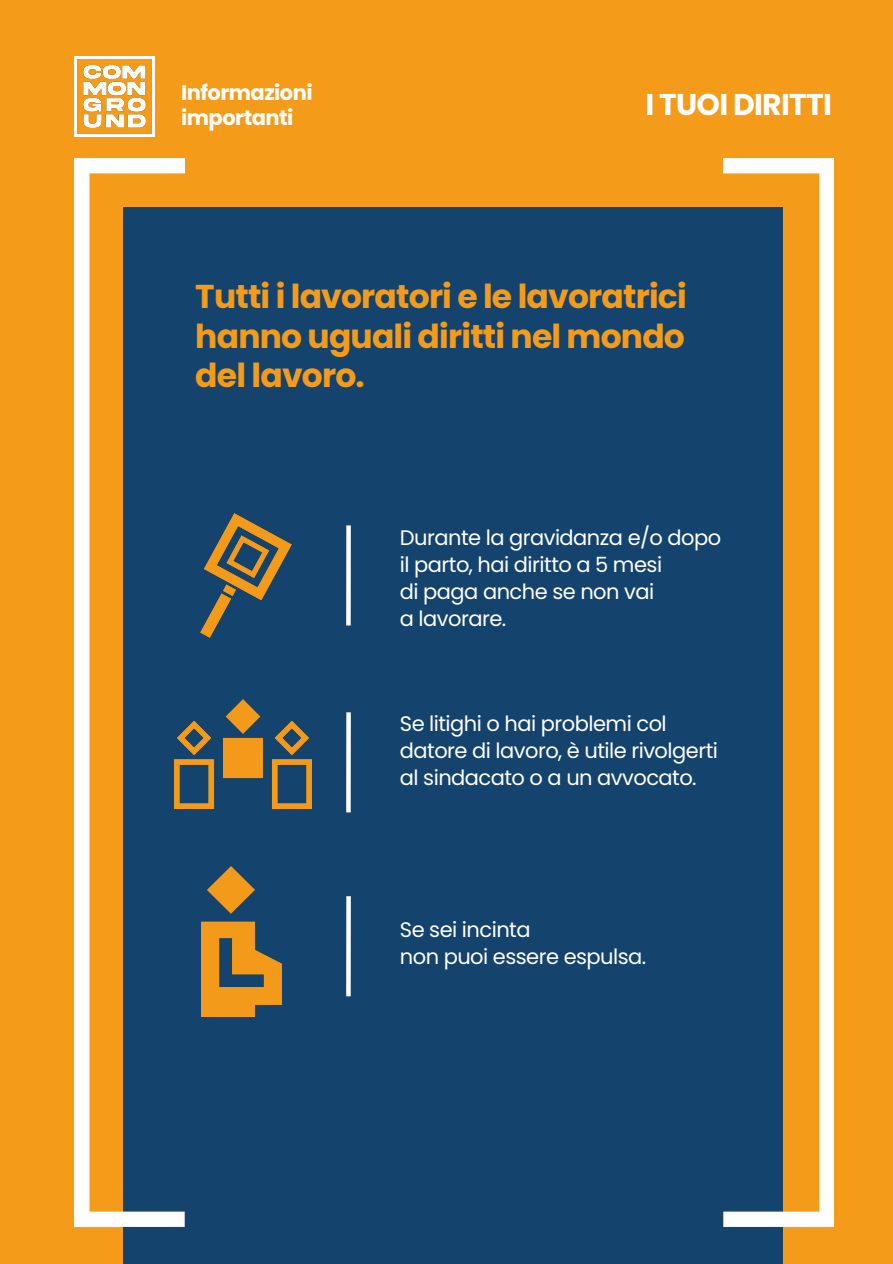
<style>
.page{position:relative;width:893px;height:1264px;background:#fff}
.page>*{position:absolute;margin:0;border:0;box-sizing:border-box;transform-origin:0 0}
.t1{font:700 33px/39.3px "Poppins";letter-spacing:-.025em;color:#f59b1a;text-align:justify}
.t2{font:700 30px "Poppins";letter-spacing:-.025em;color:#fff}
.t3{font:21px/27px "Poppins";letter-spacing:-.025em;color:#fff}
.t4{font:700 21px "Poppins";letter-spacing:-.025em;color:#fff}
</style>
<div class="page">
<div style="left:0;top:0;width:892px;height:1263px;background:#f59b1a"></div>
<div style="left:124px;top:207px;width:659px;height:1056px;background:#14436e"></div>
<div style="left:346px;top:525px;width:5px;height:100px;background:#fff"></div>
<div style="left:346px;top:896px;width:5px;height:100px;background:#fff"></div>
<div style="left:346px;top:712px;width:5px;height:100px;background:#fff"></div>
<img style="left:75px;top:57px;width:80px;height:79px">
<img style="left:201px;top:513px;width:91px;height:124px">
<img style="left:185px;top:699px;width:126px;height:109px">
<img style="left:201px;top:866px;width:80px;height:150px">
<img style="left:74px;top:158px;width:111px;height:1068px">
<img style="left:723px;top:158px;width:110px;height:1068px">
<p class="t4" style="left:181px;top:78px;width:133px">Informazioni</p>
<p class="t4" style="left:181px;top:103px;width:113px">importanti</p>
<p class="t2" style="left:645px;top:84px;width:188px">I TUOI DIRITTI</p>
<p class="t1" style="left:195px;top:277px;width:493px">Tutti i lavoratori e le lavoratrici hanno uguali diritti nel mondo del lavoro.</p>
<p class="t3" style="left:400px;top:524px;width:323px">Durante la gravidanza e/o dopo il parto, hai diritto a 5 mesi</p>
<p class="t3" style="left:400px;top:578px;width:256px">di paga anche se non vai</p>
<p class="t3" style="left:400px;top:605px;width:108px">a lavorare.</p>
<p class="t3" style="left:400px;top:710px;width:319px">Se litighi o hai problemi col datore di lavoro, è utile rivolgerti al sindacato o a un avvocato.</p>
<p class="t3" style="left:400px;top:915px;width:132px">Se sei incinta</p>
<p class="t3" style="left:400px;top:942px;width:248px">non puoi essere espulsa.</p>
</div>
